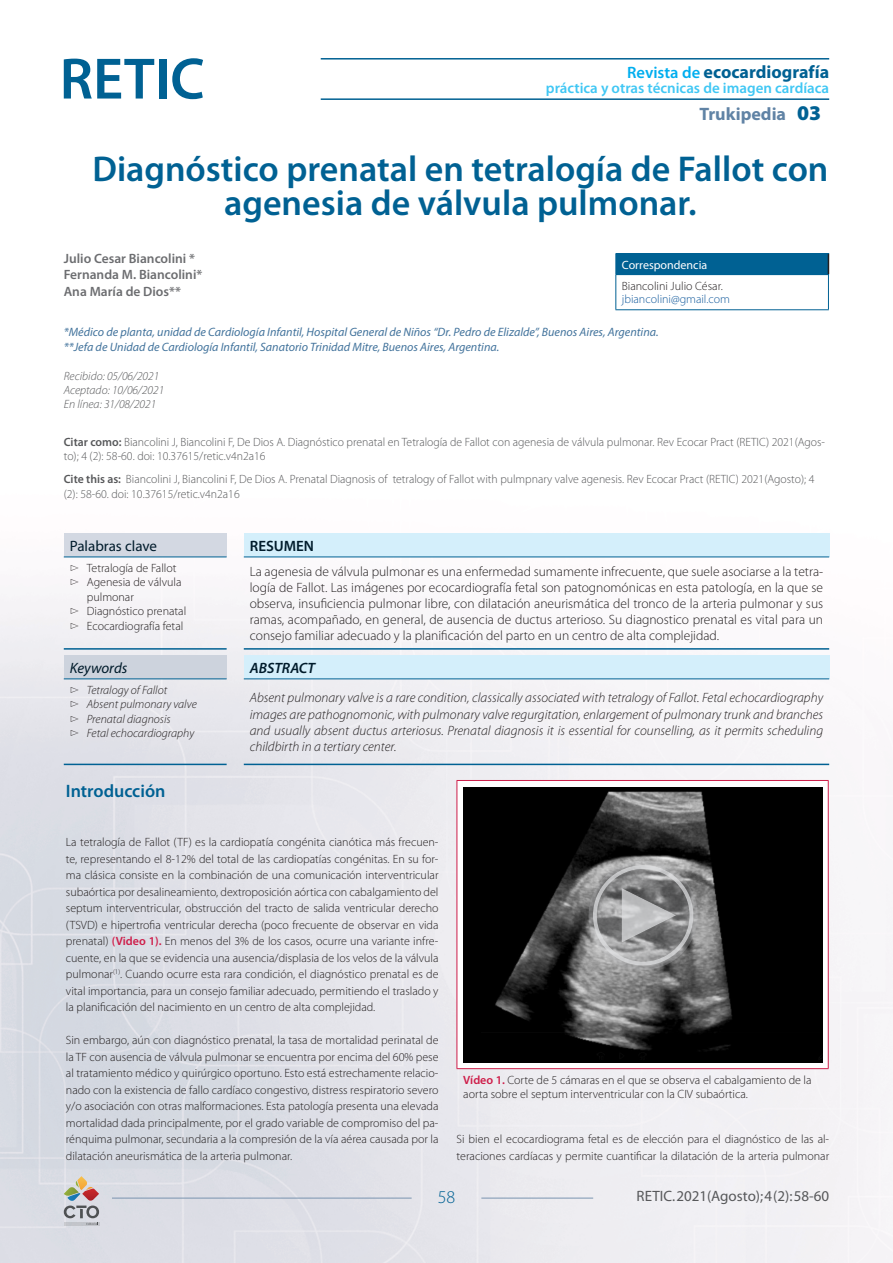
<style>
.page{position:relative;width:893px;height:1263px;background:#fff}
.page>*{position:absolute;margin:0;border:0;box-sizing:border-box;transform-origin:0 0}
.Titulo_capitulo{font:600 36px/34.5px "Myriad Pro";color:#006193;text-align:center}
.t1{font:700 18px "Myriad Pro";color:#006193}
.t2{font:700 18px "Myriad Pro";color:#6083a5}
._02_Primer_Orden{font:600 18px "Myriad Pro";color:#006193}
.t3{font:300 18px "Myriad Pro";color:#006193}
.t4{font:600 15px "Myriad Pro";color:#40c7f4}
.t5{font:15px "Myriad Pro";color:#57585a}
.t6{font:15px "Myriad Pro";color:#001b2b}
.t7{font:italic 15px "Myriad Pro";color:#001b2b}
.t8{font:italic 600 15px "Myriad Pro";color:#001b2b}
.t9{font:600 15px "Myriad Pro";color:#001b2b}
.Texto_resumen{font:300 13.5px/16.2px "Myriad Pro";color:#231f20;text-align:justify}
.Texto_resumen_ingles{font:italic 300 13.5px/16.2px "Myriad Pro";color:#231f20;text-align:justify}
.Nombre_autores{font:600 13.5px "Myriad Pro";color:#6c6d70}
.Cargo_autores{font:italic 12.15px "Myriad Pro";color:#42739c}
._01_Texto_comun{font:300 12px/16.5px "Myriad Pro";color:#231f20}
.CitarComo{font:300 12px/14.4px "Myriad Pro";color:#57585a}
.Pies_video{font:300 12px/14.4px "Myriad Pro";color:#231f20}
.t10{font:italic 300 12px "Myriad Pro";color:#231f20}
.Recibido_Aceptado{font:italic 300 12px "Myriad Pro";color:#57585a}
.Correspondencia{font:300 12px "Myriad Pro";color:#231f20}
.Correspondencia-2{font:300 12px "Myriad Pro";color:#175d9e}
.t11{font:12px "Myriad Pro";color:#fff}
.s1{font-weight:600;font-size:16.5px;color:#00aeef}
.s2{font-weight:900;font-size:21px;color:#006193}
.s3{font-weight:600}
.s4{font-weight:600;color:#ce1d49}
</style>
<div class="page">
<img style="left:0;top:58px;width:893px;height:1205px">
<hr style="left:321px;top:58px;width:508px;height:2px;background:#006193">
<hr style="left:321px;top:98px;width:508px;height:2px;background:#006193">
<svg style="left:64px;top:59px;width:90px;height:40px"></svg>
<div style="left:159px;top:59px;width:7px;height:40px;background:#006193"></div>
<svg style="left:172px;top:58px;width:31px;height:41px"></svg>
<hr style="left:112px;top:1198px;width:300px;height:1px;background:#7a94b0">
<hr style="left:481px;top:1198px;width:112px;height:1px;background:#7a94b0">
<hr style="left:64px;top:1222px;width:35px;height:4px;background:#c3c5ca">
<svg style="left:64px;top:1176px;width:35px;height:49px;background:#beb5b2"></svg>
<div style="left:616px;top:254px;width:212px;height:21px;background:#006193"></div>
<svg style="left:828px;top:254px;width:1px;height:20px"></svg>
<hr style="left:615px;top:253px;width:214px;height:1px;background:#006193">
<svg style="left:615px;top:254px;width:1px;height:20px"></svg>
<hr style="left:615px;top:274px;width:214px;height:1px;background:#006193">
<hr style="left:615px;top:275px;width:1px;height:34px;background:#006193">
<hr style="left:828px;top:275px;width:1px;height:34px;background:#006193">
<hr style="left:615px;top:309px;width:214px;height:1px;background:#006193">
<div style="left:64px;top:534px;width:163px;height:23px;background:#d3d8e2"></div>
<div style="left:244px;top:534px;width:585px;height:23px;background:#d4effb"></div>
<hr style="left:244px;top:556px;width:585px;height:1px;background:#006193">
<hr style="left:244px;top:648px;width:585px;height:2px;background:#006193">
<hr style="left:64px;top:556px;width:163px;height:1px;background:#006193">
<hr style="left:64px;top:648px;width:163px;height:2px;background:#006193">
<div style="left:64px;top:656px;width:163px;height:23px;background:#cdd3dd"></div>
<div style="left:244px;top:656px;width:585px;height:23px;background:#d4effb"></div>
<hr style="left:244px;top:678px;width:585px;height:1px;background:#006193">
<hr style="left:244px;top:764px;width:585px;height:1px;background:#006193">
<hr style="left:64px;top:678px;width:163px;height:1px;background:#006193">
<hr style="left:64px;top:764px;width:163px;height:1px;background:#006193">
<div style="left:457px;top:780px;width:371px;height:289px;background:#fff"></div>
<hr style="left:457px;top:780px;width:372px;height:1px;background:#ce1d49">
<hr style="left:457px;top:781px;width:1px;height:287px;background:#ce1d49">
<hr style="left:828px;top:781px;width:1px;height:287px;background:#ce1d49">
<hr style="left:457px;top:1068px;width:372px;height:1px;background:#ce1d49">
<div style="left:463px;top:787px;width:359px;height:275px;background:#000"></div>
<img style="left:495px;top:791px;width:237px;height:264px">
<svg style="left:589px;top:861px;width:109px;height:109px;background:#969697"></svg>
<h2 class="t1" style="left:627px;top:60px;width:204px"><span class="s1">Revista de</span> ecocardiografía</h2>
<p class="t4" style="left:546px;top:78px;width:285px">práctica y otras técnicas de imagen cardíaca</p>
<h2 class="t2" style="left:700px;top:102px;width:123px">Trukipedia <span class="s2">03</span></h2>
<p class="Titulo_capitulo" style="left:92px;top:151px;width:738px">Diagnóstico prenatal en tetralogía de Fallot con agenesia de válvula pulmonar.</p>
<p class="Nombre_autores" style="left:64px;top:250px;width:133px">Julio Cesar Biancolini *</p>
<p class="Nombre_autores" style="left:64px;top:266px;width:140px">Fernanda M. Biancolini*</p>
<p class="Nombre_autores" style="left:64px;top:282px;width:119px">Ana María de Dios**</p>
<p class="t11" style="left:622px;top:257px;width:87px">Correspondencia</p>
<p class="Correspondencia" style="left:622px;top:279px;width:102px">Biancolini Julio César.</p>
<p class="Correspondencia-2" style="left:622px;top:293px;width:110px">jbiancolini@gmail.com</p>
<p class="Cargo_autores" style="left:64px;top:325px;width:596px">*Médico de planta, unidad de Cardiología Infantil, Hospital General de Niños “Dr. Pedro de Elizalde”, Buenos Aires, Argentina.</p>
<p class="Cargo_autores" style="left:64px;top:339px;width:437px">**Jefa de Unidad de Cardiología Infantil, Sanatorio Trinidad Mitre, Buenos Aires, Argentina.</p>
<p class="Recibido_Aceptado" style="left:64px;top:369px;width:97px">Recibido: 05/06/2021</p>
<p class="Recibido_Aceptado" style="left:64px;top:384px;width:102px">Aceptado: 10/06/2021</p>
<p class="Recibido_Aceptado" style="left:64px;top:398px;width:94px">En línea: 31/08/2021</p>
<p class="CitarComo" style="left:64px;top:435px;width:763px"><span class="s3">Citar como:</span> Biancolini J, Biancolini F, De Dios A. Diagnóstico prenatal en Tetralogía de Fallot con agenesia de válvula pulmonar. Rev Ecocar Pract (RETIC) 2021(Agos&shy;to); 4 (2): 58-60. doi: 10.37615/retic.v4n2a16</p>
<p class="CitarComo" style="left:64px;top:472px;width:752px"><span class="s3">Cite this as:</span> Biancolini J, Biancolini F, De Dios A. Prenatal Diagnosis of tetralogy of Fallot with pulmpnary valve agenesis. Rev Ecocar Pract (RETIC) 2021(Agosto); 4 (2): 58-60. doi: 10.37615/retic.v4n2a16</p>
<p class="t6" style="left:70px;top:537px;width:89px">Palabras clave</p>
<p class="t9" style="left:250px;top:536px;width:66px">RESUMEN</p>
<p class="_01_Texto_comun" style="left:70px;top:560px;width:108px">▻ Tetralogía de Fallot</p>
<p class="_01_Texto_comun" style="left:87px;top:575px;width:96px;line-height:14.4px;text-indent:-17px">▻ Agenesia de válvula pulmonar</p>
<p class="_01_Texto_comun" style="left:70px;top:603px;width:118px">▻ Diagnóstico prenatal</p>
<p class="_01_Texto_comun" style="left:70px;top:617px;width:115px">▻ Ecocardiografía fetal</p>
<p class="Texto_resumen" style="left:250px;top:563px;width:575px">La agenesia de válvula pulmonar es una enfermedad sumamente infrecuente, que suele asociarse a la tetra&shy;logía de Fallot. Las imágenes por ecocardiografía fetal son patognomónicas en esta patología, en la que se observa, insuficiencia pulmonar libre, con dilatación aneurismática del tronco de la arteria pulmonar y sus ramas, acompañado, en general, de ausencia de ductus arterioso. Su diagnostico prenatal es vital para un consejo familiar adecuado y la planificación del parto en un centro de alta complejidad.</p>
<p class="t7" style="left:70px;top:659px;width:59px">Keywords</p>
<p class="t8" style="left:250px;top:658px;width:67px">ABSTRACT</p>
<p class="t10" style="left:70px;top:683px;width:99px">▻ Tetralogy of Fallot</p>
<p class="t10" style="left:70px;top:698px;width:129px">▻ Absent pulmonary valve</p>
<p class="t10" style="left:70px;top:712px;width:102px">▻ Prenatal diagnosis</p>
<p class="t10" style="left:70px;top:727px;width:126px">▻ Fetal echocardiography</p>
<p class="Texto_resumen_ingles" style="left:250px;top:690px;width:575px">Absent pulmonary valve is a rare condition, classically associated with tetralogy of Fallot. Fetal echocardiography images are pathognomonic, with pulmonary valve regurgitation, enlargement of pulmonary trunk and branches and usually absent ductus arteriosus. Prenatal diagnosis it is essential for counselling, as it permits scheduling childbirth in a tertiary center.</p>
<p class="_02_Primer_Orden" style="left:66px;top:779px;width:101px">Introducción</p>
<p class="_01_Texto_comun" style="left:66px;top:834px;width:374px;text-align:justify">La tetralogía de Fallot (TF) es la cardiopatía congénita cianótica más frecuen&shy;te, representando el 8-12% del total de las cardiopatías congénitas. En su for&shy;ma clásica consiste en la combinación de una comunicación interventricular subaórtica por desalineamiento, dextroposición aórtica con cabalgamiento del septum interventricular, obstrucción del tracto de salida ventricular derecho (TSVD) e hipertrofia ventricular derecha (poco frecuente de observar en vida prenatal) <span class="s4">(Video 1).</span> En menos del 3% de los casos, ocurre una variante infre&shy;cuente, en la que se evidencia una ausencia/displasia de los velos de la válvula pulmonar<sup>(1)</sup>. Cuando ocurre esta rara condición, el diagnóstico prenatal es de vital importancia, para un consejo familiar adecuado, permitiendo el traslado y la planificación del nacimiento en un centro de alta complejidad.</p>
<p class="_01_Texto_comun" style="left:66px;top:1032px;width:374px;text-align:justify">Sin embargo, aún con diagnóstico prenatal, la tasa de mortalidad perinatal de la TF con ausencia de válvula pulmonar se encuentra por encima del 60% pese al tratamiento médico y quirúrgico oportuno. Esto está estrechamente relacio&shy;nado con la existencia de fallo cardíaco congestivo, distress respiratorio severo y/o asociación con otras malformaciones. Esta patología presenta una elevada mortalidad dada principalmente, por el grado variable de compromiso del pa&shy;rénquima pulmonar, secundaria a la compresión de la vía aérea causada por la dilatación aneurismática de la arteria pulmonar.</p>
<p class="Pies_video" style="left:463px;top:1073px;width:350px"><span class="s4">Vídeo 1.</span> Corte de 5 cámaras en el que se observa el cabalgamiento de la aorta sobre el septum interventricular con la CIV subaórtica.</p>
<p class="_01_Texto_comun" style="left:457px;top:1131px;width:374px">Si bien el ecocardiograma fetal es de elección para el diagnóstico de las al&shy;teraciones cardíacas y permite cuantificar la dilatación de la arteria pulmonar</p>
<h2 class="t3" style="left:438px;top:1187px;width:19px">58</h2>
<p class="t5" style="left:637px;top:1187px;width:194px">RETIC. 2021(Agosto); 4 (2): 58-60</p>
</div>
